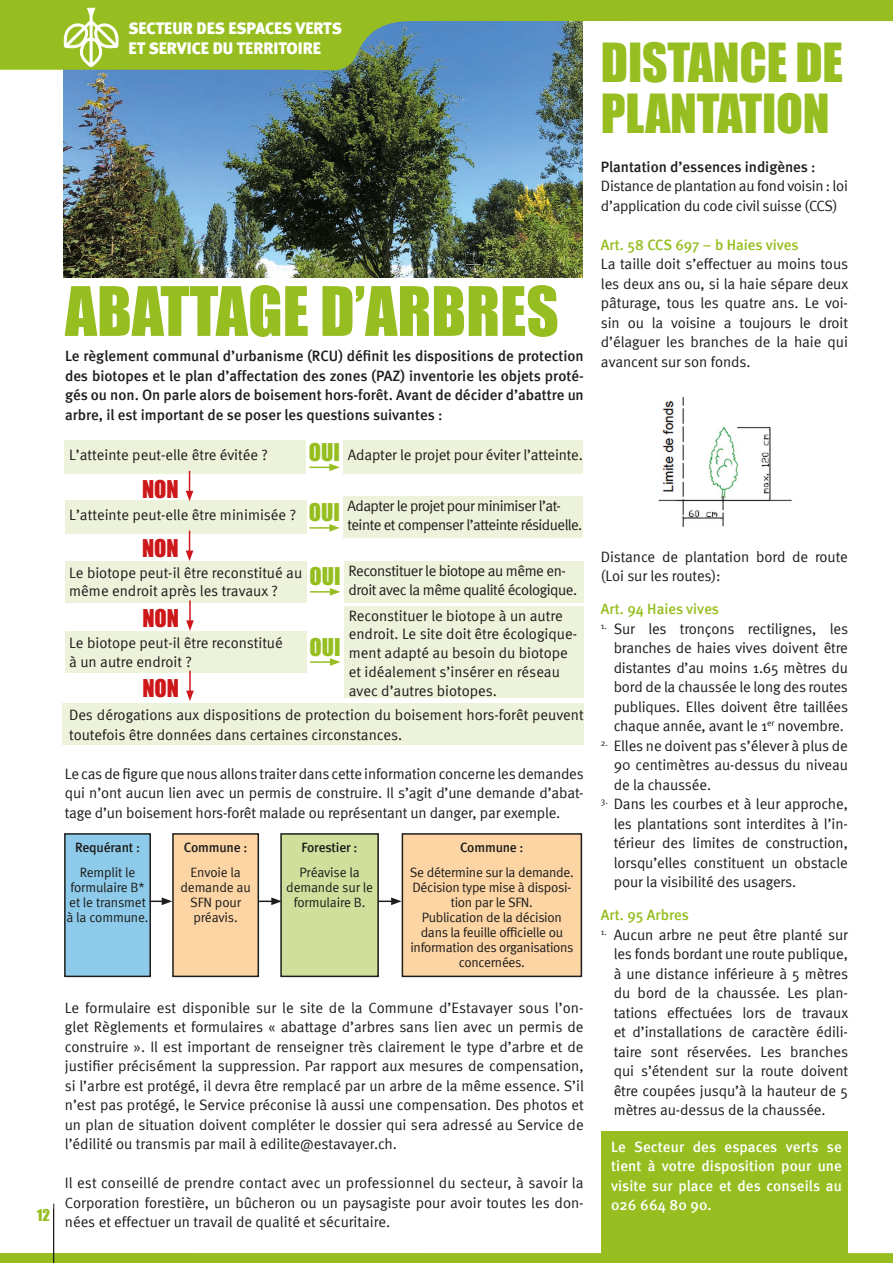
<style>
.page{position:relative;width:893px;height:1263px;background:#fff}
.page>*{position:absolute;margin:0;border:0;box-sizing:border-box;transform-origin:0 0}
.t1{font:63px "Impact";color:#96be20}
.t2{font:49.5px/51px "Impact";letter-spacing:-.005em;color:#96be20}
.t3{font:22.5px "Impact";color:#cd171a}
.t4{font:22.5px "Impact";color:#96be20}
.t5{font:900 16.5px/19.8px "Meta";color:#fff}
.t6{font:15px/19.5px "Meta Normal";letter-spacing:-.005em;color:#1d1d1b;text-align:justify}
.t7{font:500 15px/19.5px "Meta";color:#1d1d1b;text-align:justify}
.t8{font:500 15px/19.5px "Meta";letter-spacing:.01em;color:#fff;text-align:justify}
.t9{font:15px/18.8px "Meta Normal";letter-spacing:-.035em;color:#1d1d1b}
.t10{font:15px/18.8px "Meta Normal";letter-spacing:-.03em;color:#1d1d1b}
.t11{font:500 15px "Meta";color:#96be20}
.t12{font:15px "Impact";color:#96be20}
.t13{font:13.5px/15px "Meta Normal";letter-spacing:-.02em;color:#1d1d1b;text-align:center}
.t14{font:500 13.5px "Meta";letter-spacing:-.01em;color:#1d1d1b}
</style>
<div class="page">
<div style="left:62px;top:703px;width:522px;height:41px;background:#edf2da"></div>
<div style="left:65px;top:440px;width:241px;height:33px;background:#edf2da"></div>
<div style="left:65px;top:500px;width:241px;height:34px;background:#edf2da"></div>
<div style="left:65px;top:561px;width:241px;height:41px;background:#edf2da"></div>
<div style="left:65px;top:631px;width:241px;height:42px;background:#edf2da"></div>
<div style="left:344px;top:440px;width:239px;height:33px;background:#edf2da"></div>
<div style="left:343px;top:496px;width:239px;height:42px;background:#edf2da"></div>
<div style="left:344px;top:561px;width:240px;height:42px;background:#edf2da"></div>
<div style="left:345px;top:607px;width:239px;height:91px;background:#edf2da"></div>
<svg style="left:186px;top:471px;width:7px;height:30px"></svg>
<svg style="left:186px;top:531px;width:7px;height:30px"></svg>
<hr style="left:189px;top:600px;width:2px;height:23px;background:#cd171a">
<svg style="left:186px;top:620px;width:8px;height:11px"></svg>
<svg style="left:309px;top:463px;width:31px;height:8px"></svg>
<hr style="left:309px;top:527px;width:23px;height:2px;background:#96be20">
<svg style="left:329px;top:524px;width:11px;height:8px"></svg>
<hr style="left:310px;top:591px;width:22px;height:2px;background:#96be20">
<svg style="left:330px;top:588px;width:10px;height:8px"></svg>
<hr style="left:310px;top:661px;width:22px;height:2px;background:#96be20">
<svg style="left:330px;top:658px;width:10px;height:8px"></svg>
<hr style="left:189px;top:671px;width:2px;height:22px;background:#cd171a">
<svg style="left:186px;top:691px;width:8px;height:10px"></svg>
<img style="left:64px;top:70px;width:519px;height:207px">
<img style="left:658px;top:396px;width:135px;height:131px">
<div style="left:601px;top:1131px;width:247px;height:125px;background:#96be20"></div>
<svg style="left:0;top:0;width:893px;height:70px;fill:#96be20"></svg>
<img style="left:296px;top:0;width:114px;height:70px">
<svg style="left:0;top:1220px;width:893px;height:43px"></svg>
<hr style="left:53px;top:1204px;width:1px;height:59px;background:#1d1d1b">
<svg style="left:62px;top:8px;width:58px;height:60px"></svg>
<div style="left:65px;top:834px;width:85px;height:142px;background:#8ecbeb"></div>
<div style="left:64px;top:833px;width:87px;height:144px;border:2px solid #1d1d1b"></div>
<div style="left:173px;top:834px;width:85px;height:142px;background:#fdd5a5"></div>
<div style="left:172px;top:833px;width:87px;height:144px;border:2px solid #1d1d1b"></div>
<div style="left:281px;top:834px;width:97px;height:142px;background:#d0df9b"></div>
<div style="left:280px;top:833px;width:99px;height:144px;border:2px solid #1d1d1b"></div>
<div style="left:402px;top:834px;width:179px;height:142px;background:#fdd5a5"></div>
<div style="left:402px;top:833px;width:180px;height:144px;border:2px solid #1d1d1b"></div>
<svg style="left:149px;top:897px;width:23px;height:8px"></svg>
<svg style="left:259px;top:897px;width:23px;height:8px"></svg>
<svg style="left:379px;top:897px;width:23px;height:8px"></svg>
<p class="t5" style="left:129px;top:18px;width:215px">SECTEUR DES ESPACES VERTS<br>ET SERVICE DU TERRITOIRE</p>
<p class="t12" style="left:37px;top:1203px;width:15px">12</p>
<h1 class="t1" style="left:65px;top:262px;width:495px">ABATTAGE D’ARBRES</h1>
<p class="t7" style="left:65px;top:346px;width:520px">Le règlement communal d’urbanisme (RCU) définit les dispositions de protection des biotopes et le plan d’affectation des zones (PAZ) inventorie les objets proté&shy;gés ou non. On parle alors de boisement hors-forêt. Avant de décider d’abattre un arbre, il est important de se poser les questions suivantes :</p>
<h3 class="t4" style="left:309px;top:434px;width:33px">OUI</h3>
<p class="t6" style="left:348px;top:445px;width:237px">Adapter le projet pour éviter l’atteinte.</p>
<p class="t9" style="left:347px;top:497px;width:236px">Adapter le projet pour minimiser l’at&shy;teinte et compenser l’atteinte résiduelle.</p>
<p class="t10" style="left:349px;top:561px;width:230px">Reconstituer le biotope au même en&shy;droit avec la même qualité écologique.</p>
<p class="t6" style="left:349px;top:606px;width:230px;line-height:18.8px;text-align:left">Reconstituer le biotope à un autre endroit. Le site doit être écologique&shy;ment adapté au besoin du biotope et idéalement s’insérer en réseau avec d’autres biotopes.</p>
<p class="t6" style="left:69px;top:705px;width:516px">Des dérogations aux dispositions de protection du boisement hors-forêt peuvent toutefois être données dans certaines circonstances.</p>
<p class="t6" style="left:65px;top:764px;width:520px">Le cas de figure que nous allons traiter dans cette information concerne les demandes qui n’ont aucun lien avec un permis de construire. Il s’agit d’une demande d’abat&shy;tage d’un boisement hors-forêt malade ou représentant un danger, par exemple.</p>
<p class="t6" style="left:69px;top:445px;width:200px">L’atteinte peut-elle être évitée ?</p>
<h3 class="t3" style="left:142px;top:471px;width:38px">NON</h3>
<h3 class="t4" style="left:309px;top:495px;width:33px">OUI</h3>
<p class="t6" style="left:69px;top:505px;width:228px">L’atteinte peut-elle être minimisée ?</p>
<h3 class="t3" style="left:142px;top:531px;width:38px">NON</h3>
<p class="t6" style="left:69px;top:563px;width:234px;line-height:18.8px">Le biotope peut-il être reconstitué au même endroit après les travaux ?</p>
<p class="t6" style="left:69px;top:633px;width:215px;line-height:18.8px">Le biotope peut-il être reconstitué à un autre endroit ?</p>
<h3 class="t4" style="left:309px;top:559px;width:33px">OUI</h3>
<h3 class="t3" style="left:142px;top:601px;width:38px">NON</h3>
<h3 class="t4" style="left:309px;top:629px;width:33px">OUI</h3>
<h3 class="t3" style="left:142px;top:671px;width:38px">NON</h3>
<p class="t14" style="left:75px;top:839px;width:67px">Requérant :</p>
<p class="t13" style="left:66px;top:865px;width:84px">Remplit le formulaire B* et le transmet à la commune.</p>
<p class="t14" style="left:184px;top:839px;width:65px">Commune :</p>
<p class="t13" style="left:180px;top:865px;width:72px">Envoie la demande au<br>SFN pour préavis.</p>
<p class="t14" style="left:302px;top:839px;width:57px">Forestier :</p>
<p class="t13" style="left:286px;top:865px;width:88px">Préavise la demande sur le formulaire B.</p>
<p class="t14" style="left:460px;top:839px;width:65px">Commune :</p>
<p class="t13" style="left:410px;top:865px;width:166px">Se détermine sur la demande.<br>Décision type mise à disposi&shy;tion par le SFN.<br>Publication de la décision dans la feuille officielle ou information des organisations concernées.</p>
<p class="t6" style="left:65px;top:998px;width:520px">Le formulaire est disponible sur le site de la Commune d’Estavayer sous l’on&shy;glet Règlements et formulaires « abattage d’arbres sans lien avec un permis de construire ». Il est important de renseigner très clairement le type d’arbre et de justifier précisément la suppression. Par rapport aux mesures de compensation, si l’arbre est protégé, il devra être remplacé par un arbre de la même essence. S’il n’est pas protégé, le Service préconise là aussi une compensation. Des photos et un plan de situation doivent compléter le dossier qui sera adressé au Service de l’édilité ou transmis par mail à edilite@estavayer.ch.</p>
<p class="t6" style="left:65px;top:1173px;width:520px">Il est conseillé de prendre contact avec un professionnel du secteur, à savoir la Corporation forestière, un bûcheron ou un paysagiste pour avoir toutes les don&shy;nées et effectuer un travail de qualité et sécuritaire.</p>
<h2 class="t2" style="left:601px;top:35px;width:244px">DISTANCE DE<br>PLANTATION</h2>
<p class="t7" style="left:601px;top:157px;width:216px">Plantation d’essences indigènes :</p>
<p class="t6" style="left:601px;top:176px;width:248px">Distance de plantation au fond voisin : loi d’application du code civil suisse (CCS)</p>
<p class="t11" style="left:601px;top:236px;width:199px">Art. 58 CCS 697 – b Haies vives</p>
<p class="t6" style="left:601px;top:254px;width:249px">La taille doit s’effectuer au moins tous les deux ans ou, si la haie sépare deux pâturage, tous les quatre ans. Le voi&shy;sin ou la voisine a toujours le droit d’élaguer les branches de la haie qui avancent sur son fonds.</p>
<p class="t6" style="left:601px;top:546px;width:248px">Distance de plantation bord de route (Loi sur les routes):</p>
<p class="t11" style="left:601px;top:600px;width:120px">Art. 94 Haies vives</p>
<p class="t6" style="left:614px;top:618px;width:236px;text-indent:-13px"><sup>1.</sup> Sur les tronçons rectilignes, les branches de haies vives doivent être distantes d’au moins 1.65 mètres du bord de la chaussée le long des routes publiques. Elles doivent être taillées chaque année, avant le 1<sup>er</sup> novembre.</p>
<p class="t6" style="left:614px;top:735px;width:236px;text-indent:-13px"><sup>2.</sup> Elles ne doivent pas s’élever à plus de 90 centimètres au-dessus du niveau de la chaussée.</p>
<p class="t6" style="left:614px;top:794px;width:236px;text-indent:-13px"><sup>3.</sup> Dans les courbes et à leur approche, les plantations sont interdites à l’in&shy;térieur des limites de construction, lorsqu’elles constituent un obstacle pour la visibilité des usagers.</p>
<p class="t11" style="left:601px;top:906px;width:89px">Art. 95 Arbres</p>
<p class="t6" style="left:614px;top:924px;width:236px;text-indent:-13px"><sup>1.</sup> Aucun arbre ne peut être planté sur les fonds bordant une route publique, à une distance inférieure à 5 mètres du bord de la chaussée. Les plan&shy;tations effectuées lors de travaux et d’installations de caractère édili&shy;taire sont réservées. Les branches qui s’étendent sur la route doivent être coupées jusqu’à la hauteur de 5 mètres au-dessus de la chaussée.</p>
<p class="t8" style="left:611px;top:1137px;width:232px">Le Secteur des espaces verts se tient à votre disposition pour une visite sur place et des conseils au 026 664 80 90.</p>
</div>
